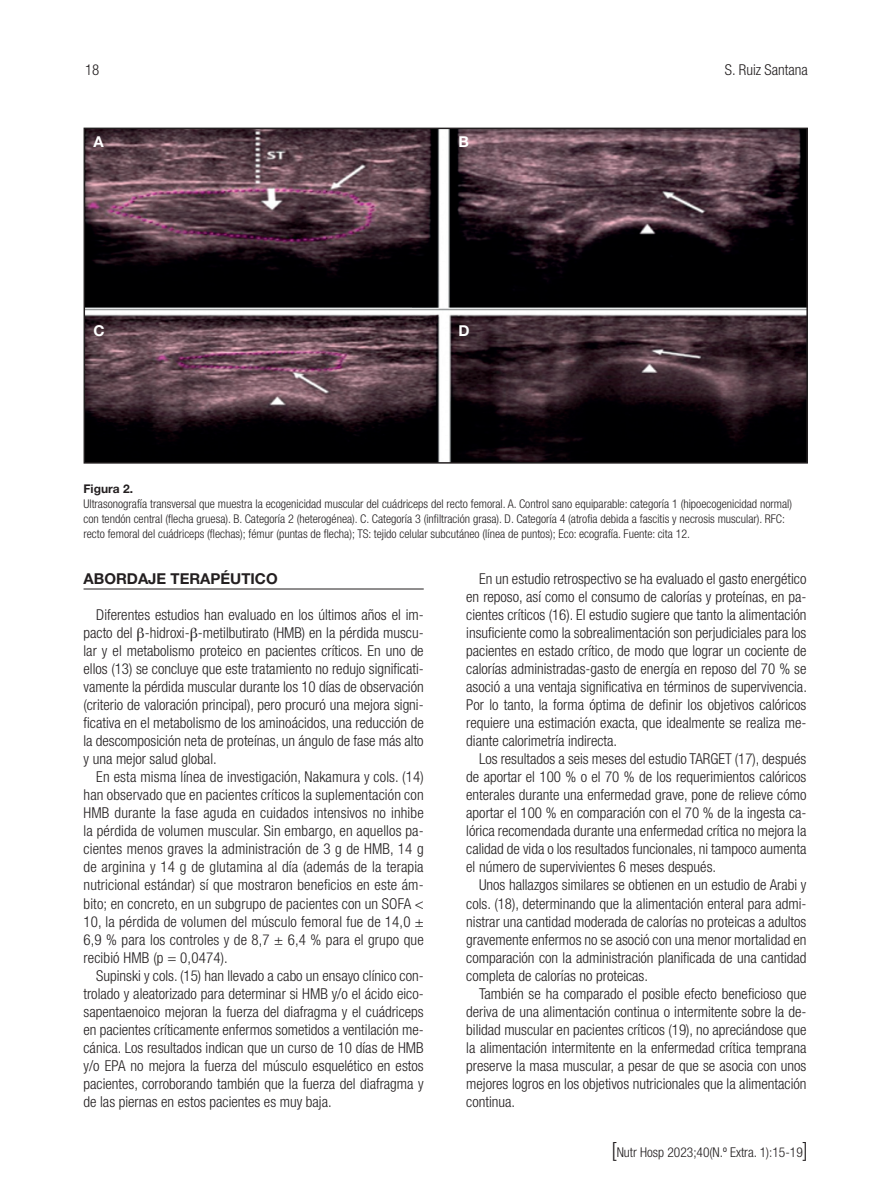
<style>
.page{position:relative;width:893px;height:1191px;background:#fff}
.page>*{position:absolute;margin:0;border:0;box-sizing:border-box;transform-origin:0 0}
.t1{font:300 condensed 15px/18px "Helvetica Neue LT Std";color:#231f20;text-align:justify}
.t2{font:700 15px "Helvetica Neue LT Std";color:#231f20}
.t3{font:700 15px "Helvetica Neue LT Std";color:#fff}
.t4{font:300 condensed 13.5px "Helvetica Neue LT Std";color:#231f20}
.t5{font:300 condensed 12px/15px "Helvetica Neue LT Std";color:#231f20}
.t6{font:700 12px "Helvetica Neue LT Std";color:#231f20}
.s1{font-size:21px}
</style>
<div class="page">
<hr style="left:84px;top:588px;width:340px;height:1px;background:#231f20">
<img style="left:87px;top:131px;width:718px;height:329px">
<div style="left:84px;top:128px;width:724px;height:335px;border:2px solid #231f20"></div>
<p class="t1" style="left:85px;top:60px;width:16px">18</p>
<p class="t1" style="left:725px;top:60px;width:84px">S. Ruiz Santana</p>
<p class="t3" style="left:94px;top:133px;width:12px">A</p>
<p class="t3" style="left:459px;top:133px;width:12px">B</p>
<p class="t3" style="left:94px;top:321px;width:13px">C</p>
<p class="t3" style="left:459px;top:321px;width:13px">D</p>
<p class="t6" style="left:84px;top:481px;width:51px">Figura 2.</p>
<p class="t5" style="left:84px;top:496px;width:710px">Ultrasonografía transversal que muestra la ecogenicidad muscular del cuádriceps del recto femoral. A. Control sano equiparable: categoría 1 (hipoecogenicidad normal) con tendón central (flecha gruesa). B. Categoría 2 (heterogénea). C. Categoría 3 (infiltración grasa). D. Categoría 4 (atrofia debida a fascitis y necrosis muscular). RFC: recto femoral del cuádriceps (flechas); fémur (puntas de flecha); TS: tejido celular subcutáneo (línea de puntos); Eco: ecografía. Fuente: cita 12.</p>
<p class="t2" style="left:84px;top:570px;width:196px">ABORDAJE TERAPÉUTICO</p>
<p class="t1" style="left:84px;top:606px;width:342px;text-indent:13px">Diferentes estudios han evaluado en los últimos años el im&shy;pacto del -hidroxi- -metilbutirato (HMB) en la pérdida muscu&shy;lar y el metabolismo proteico en pacientes críticos. En uno de ellos (13) se concluye que este tratamiento no redujo significati&shy;vamente la pérdida muscular durante los 10 días de observación (criterio de valoración principal), pero procuró una mejora signi&shy;ficativa en el metabolismo de los aminoácidos, una reducción de la descomposición neta de proteínas, un ángulo de fase más alto y una mejor salud global.</p>
<p class="t1" style="left:84px;top:768px;width:342px;text-indent:13px">En esta misma línea de investigación, Nakamura y cols. (14) han observado que en pacientes críticos la suplementación con HMB durante la fase aguda en cuidados intensivos no inhibe la pérdida de volumen muscular. Sin embargo, en aquellos pa&shy;cientes menos graves la administración de 3 g de HMB, 14 g de arginina y 14 g de glutamina al día (además de la terapia nutricional estándar) sí que mostraron beneficios en este ám&shy;bito; en concreto, en un subgrupo de pacientes con un SOFA &lt; 10, la pérdida de volumen del músculo femoral fue de 14,0 ± 6,9 % para los controles y de 8,7 ± 6,4 % para el grupo que recibió HMB (p = 0,0474).</p>
<p class="t1" style="left:84px;top:966px;width:342px;text-indent:13px">Supinski y cols. (15) han llevado a cabo un ensayo clínico con&shy;trolado y aleatorizado para determinar si HMB y/o el ácido eico&shy;sapentaenoico mejoran la fuerza del diafragma y el cuádriceps en pacientes críticamente enfermos sometidos a ventilación me&shy;cánica. Los resultados indican que un curso de 10 días de HMB y/o EPA no mejora la fuerza del músculo esquelético en estos pacientes, corroborando también que la fuerza del diafragma y de las piernas en estos pacientes es muy baja.</p>
<p class="t1" style="left:466px;top:570px;width:342px;text-indent:13px">En un estudio retrospectivo se ha evaluado el gasto energético en reposo, así como el consumo de calorías y proteínas, en pa&shy;cientes críticos (16). El estudio sugiere que tanto la alimentación insuficiente como la sobrealimentación son perjudiciales para los pacientes en estado crítico, de modo que lograr un cociente de calorías administradas-gasto de energía en reposo del 70 % se asoció a una ventaja significativa en términos de supervivencia.<br>Por lo tanto, la forma óptima de definir los objetivos calóricos requiere una estimación exacta, que idealmente se realiza me&shy;diante calorimetría indirecta.</p>
<p class="t1" style="left:466px;top:750px;width:342px;text-indent:13px">Los resultados a seis meses del estudio TARGET (17), después de aportar el 100 % o el 70 % de los requerimientos calóricos enterales durante una enfermedad grave, pone de relieve cómo aportar el 100 % en comparación con el 70 % de la ingesta ca&shy;lórica recomendada durante una enfermedad crítica no mejora la calidad de vida o los resultados funcionales, ni tampoco aumenta el número de supervivientes 6 meses después.</p>
<p class="t1" style="left:466px;top:876px;width:342px;text-indent:13px">Unos hallazgos similares se obtienen en un estudio de Arabi y cols. (18), determinando que la alimentación enteral para admi&shy;nistrar una cantidad moderada de calorías no proteicas a adultos gravemente enfermos no se asoció con una menor mortalidad en comparación con la administración planificada de una cantidad completa de calorías no proteicas.</p>
<p class="t1" style="left:466px;top:984px;width:342px;text-indent:13px">También se ha comparado el posible efecto beneficioso que deriva de una alimentación continua o intermitente sobre la de&shy;bilidad muscular en pacientes críticos (19), no apreciándose que la alimentación intermitente en la enfermedad crítica temprana preserve la masa muscular, a pesar de que se asocia con unos mejores logros en los objetivos nutricionales que la alimentación continua.</p>
<p class="t4" style="left:612px;top:1144px;width:198px"><span class="s1">[</span>Nutr Hosp 2023;40(N.º Extra. 1):15-19<span class="s1">]</span></p>
</div>
